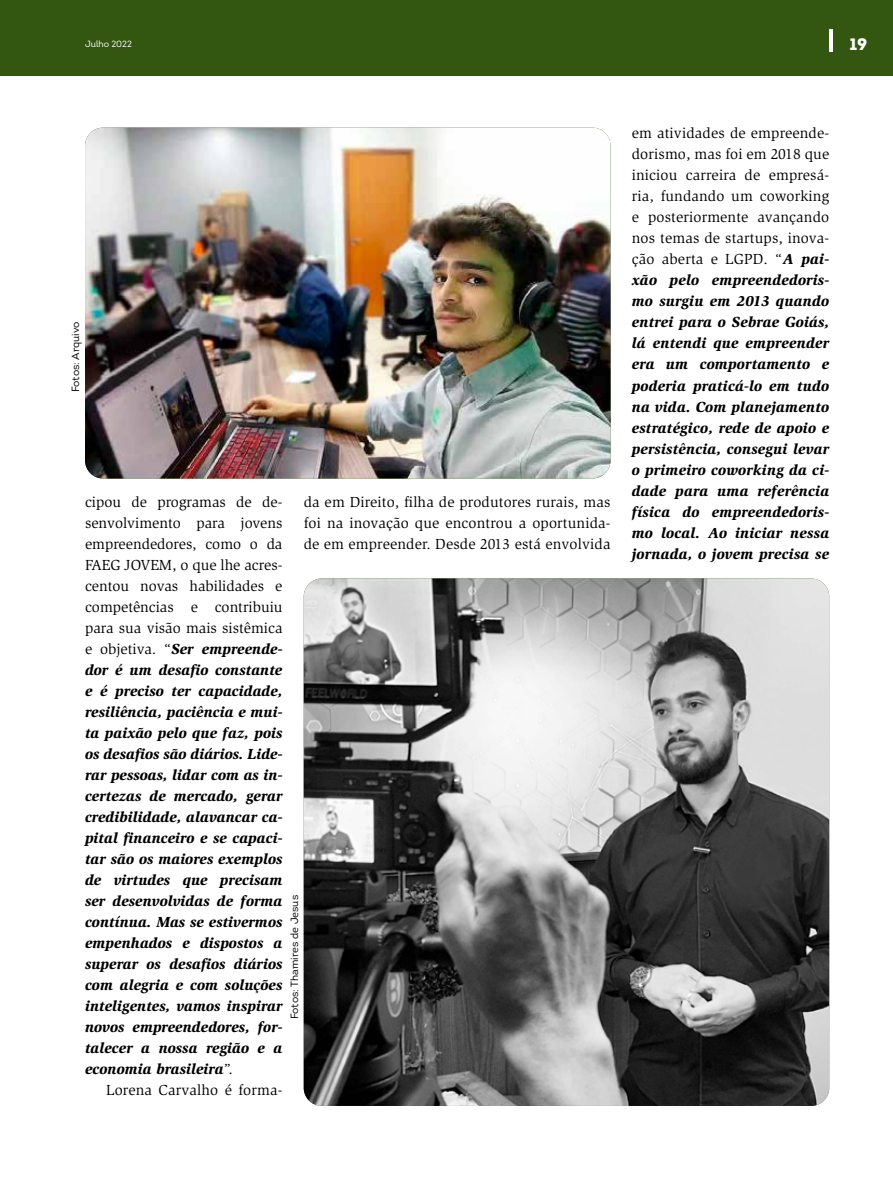
<style>
.page{position:relative;width:893px;height:1191px;background:#fff}
.page>*{position:absolute;margin:0;border:0;box-sizing:border-box;transform-origin:0 0}
.t1{font:16.5px "Intro Black Alt";color:#fff}
.t2{font:italic 900 15px/21px "Slimbach Std";color:#000;text-align:justify}
.t3{font:15px/21px "Slimbach Std";letter-spacing:.01em;color:#000;text-align:justify}
.t4{font:10.5px "Intro";color:#000}
.t5{font:9px "Intro";color:#fff}
.s1{font-weight:400;font-style:normal}
</style>
<div class="page">
<div style="left:0;top:0;width:893px;height:75px;background:#335610"></div>
<hr style="left:829px;top:29px;width:4px;height:22px;background:#fff">
<img style="left:85px;top:128px;width:525px;height:350px">
<img style="left:304px;top:578px;width:525px;height:528px">
<p class="t5" style="left:85px;top:39px;width:48px">Julho 2022</p>
<p class="t1" style="left:850px;top:34px;width:19px">19</p>
<p class="t4" style="left:69px;top:392px;width:72px;rotate:-90deg">Fotos: Arquivo</p>
<p class="t3" style="left:304px;top:492px;width:308px">da em Direito, filha de produtores rurais, mas foi na inovação que encontrou a oportunida&shy;de em empreender. Desde 2013 está envolvida</p>
<p class="t2" style="left:85px;top:491px;width:199px"><span class="s1">cipou de programas de de&shy;senvolvimento para jovens empreendedores, como o da FAEG JOVEM, o que lhe acres&shy;centou novas habilidades e competências e contribuiu para sua visão mais sistêmica e objetiva. “</span>Ser empreende&shy;dor é um desafio constante e é preciso ter capacidade, resiliência, paciência e mui&shy;ta paixão pelo que faz, pois os desafios são diários. Lide&shy;rar pessoas, lidar com as in&shy;certezas de mercado, gerar credibilidade, alavancar ca&shy;pital financeiro e se capaci&shy;tar são os maiores exemplos de virtudes que precisam ser desenvolvidas de forma contínua. Mas se estivermos empenhados e dispostos a superar os desafios diários com alegria e com soluções inteligentes, vamos inspirar novos empreendedores, for&shy;talecer a nossa região e a economia brasileira<span class="s1">”.</span></p>
<p class="t3" style="left:106px;top:1080px;width:178px">Lorena Carvalho é forma-</p>
<p class="t4" style="left:288px;top:1019px;width:126px;rotate:-90deg">Fotos: Thamires de Jesus</p>
<p class="t2" style="left:632px;top:123px;width:199px"><span class="s1">em atividades de empreende&shy;dorismo, mas foi em 2018 que iniciou carreira de empresá&shy;ria, fundando um coworking e posteriormente avançando nos temas de startups, inova&shy;ção aberta e LGPD. “</span>A pai&shy;xão pelo empreendedoris&shy;mo surgiu em 2013 quando entrei para o Sebrae Goiás, lá entendi que empreender era um comportamento e poderia praticá-lo em tudo na vida. Com planejamento estratégico, rede de apoio e persistência, consegui levar o primeiro coworking da ci&shy;dade para uma referência física do empreendedoris&shy;mo local. Ao iniciar nessa jornada, o jovem precisa se</p>
</div>
